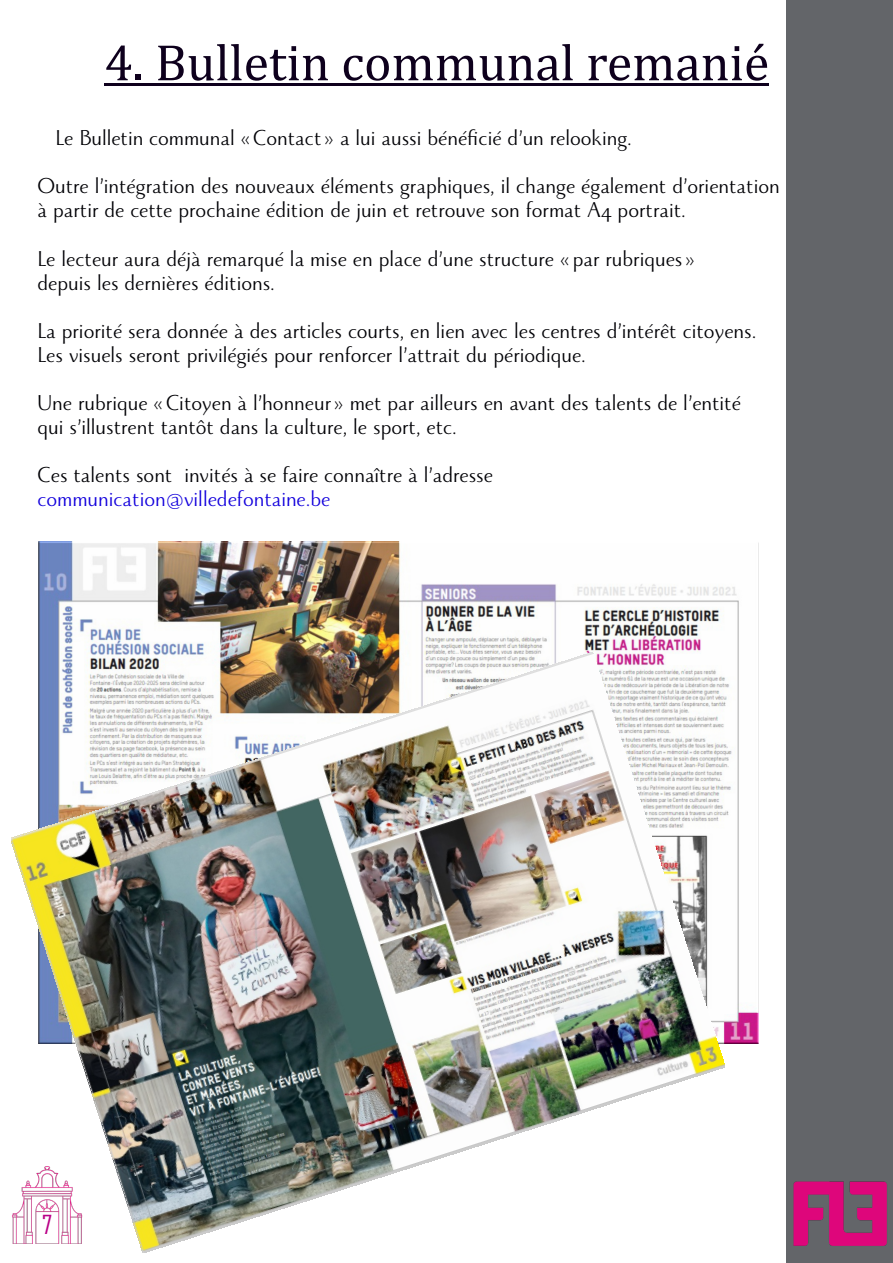
<style>
.page{position:relative;width:893px;height:1263px;background:#fff}
.page>*{position:absolute;margin:0;border:0;box-sizing:border-box;transform-origin:0 0}
.t1{font:51.9px "Cambria";color:#0e001d}
.t2{font:25.05px "Agency FB";color:#b90087;scale:1.09 1}
.t3{font:24px/48px "Monterchi";color:#000005}
.t4{font:24px "Monterchi";color:#1300dc}
</style>
<div class="page">
<div style="left:787px;top:0;width:106px;height:1263px;background:#636569"></div>
<hr style="left:104px;top:83px;width:665px;height:3px;background:#0e001d">
<img style="left:38px;top:542px;width:720px;height:502px">
<img style="left:793px;top:1181px;width:94px;height:65px">
<img style="left:11px;top:652px;width:714px;height:600px">
<h1 class="t1" style="left:104px;top:40px;width:672px">4. Bulletin communal remanié</h1>
<p class="t3" style="left:38px;top:118px;width:744px;text-indent:18px">Le Bulletin communal « Contact » a lui aussi bénéficié d’un relooking.<br>Outre l’intégration des nouveaux éléments graphiques, il change également d’orientation</p>
<p class="t3" style="left:38px;top:190px;width:659px">à partir de cette prochaine édition de juin et retrouve son format A4 portrait.<br>Le lecteur aura déjà remarqué la mise en place d’une structure « par rubriques »</p>
<p class="t3" style="left:38px;top:262px;width:720px">depuis les dernières éditions.<br>La priorité sera donnée à des articles courts, en lien avec les centres d’intérêt citoyens.</p>
<p class="t3" style="left:38px;top:334px;width:705px">Les visuels seront privilégiés pour renforcer l’attrait du périodique.<br>Une rubrique « Citoyen à l’honneur » met par ailleurs en avant des talents de l’entité</p>
<p class="t3" style="left:38px;top:406px;width:457px">qui s’illustrent tantôt dans la culture, le sport, etc.<br>Ces talents sont invités à se faire connaître à l’adresse</p>
<p class="t4" style="left:38px;top:486px;width:294px">communication@villedefontaine.be</p>
<p class="t2" style="left:42px;top:1214px;width:11px">7</p>
</div>
